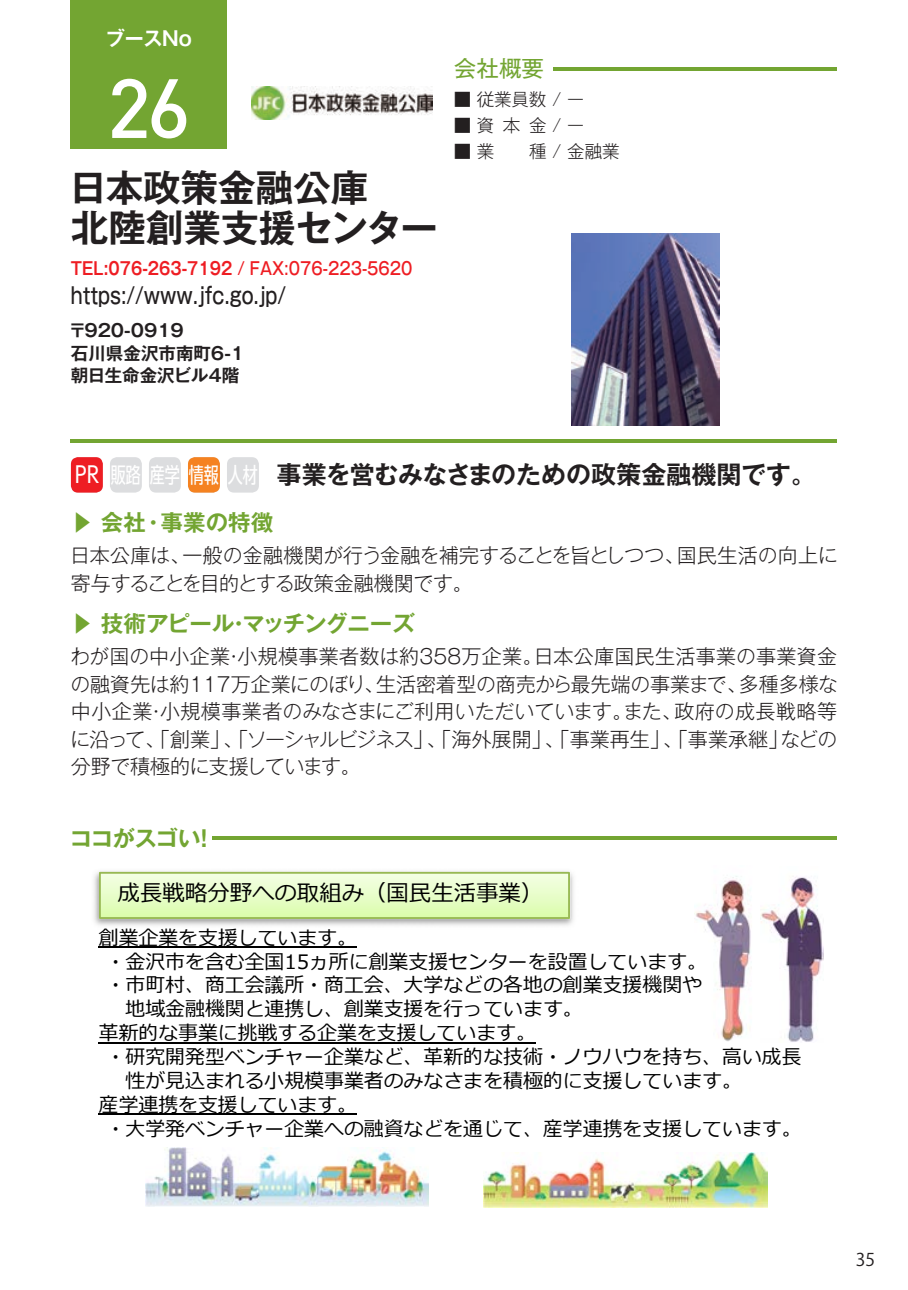
<style>
.page{position:relative;width:908px;height:1290px;background:#fff}
.page>*{position:absolute;margin:0;border:0;box-sizing:border-box;transform-origin:0 0}
.t1{font:500 82.5px "DIN Pro";color:#fff}
.t2{font:700 37.5px "Gothic MB101 Pr 6 De";color:#231f20}
.t3{font:700 25px "Gothic MB101 Pr 6 De";color:#231f20}
.t4{font:700 22.5px "Gothic MB101 Pr 6 De";letter-spacing:-.005em;color:#73a532}
.t5{font:500 22.5px "Gothic MB101 Pr 6";color:#231f20;scale:.77 1}
.t6{font:22.5px "Gothic MB101 Pr 6";color:#73a532}
.t7{font:22.5px "UD Shin Go C Osez Pr 6";color:#fff}
.t8{font:22.25px "Meiryo";color:#000}
.t9{font:21.5px "UD Shin Go C Osez Pr 6";color:#fff}
.t10{font:300 20px/27.5px "Gothic MB101 Pr 6";letter-spacing:-.015em;color:#231f20;text-align:justify}
.t11{font:700 20px "Gothic MB101 Pr 6 De";letter-spacing:-.01em;color:#fff;scale:.95 1}
.t12{font:19.75px "Meiryo";color:#000}
.t13{font:500 17.5px "Gothic MB101 Pr 6";color:#ee1d23;scale:.85 1}
.t14{font:300 17.5px "Gothic MB101 Pr 6";color:#231f20}
.t15{font:700 17.5px "Gothic MB101 Pr 6 De";color:#231f20}
.t16{font:700 17.5px "Gothic MB101 Pr 6 De";letter-spacing:-.035em;color:#231f20}
.t17{font:17.5px "Koz Go Pro";color:#231f20}
.s1{font-family:"Gothic MB101 Pr 6 De";font-weight:700}
</style>
<div class="page">
<img style="left:760px;top:877px;width:63px;height:165px">
<img style="left:694px;top:876px;width:57px;height:165px">
<img style="left:145px;top:1147px;width:283px;height:59px">
<img style="left:94px;top:871px;width:480px;height:55px">
<img style="left:102px;top:875px;width:464px;height:41px">
<div style="left:99px;top:872px;width:470px;height:47px;border:2px solid #98b954"></div>
<hr style="left:99px;top:946px;width:258px;height:2px;background:#000">
<hr style="left:99px;top:1042px;width:437px;height:1px;background:#000">
<hr style="left:99px;top:1114px;width:258px;height:1px;background:#000">
<img style="left:483px;top:1152px;width:284px;height:55px">
<div style="left:71px;top:0;width:156px;height:149px;background:#73a532"></div>
<svg style="left:71px;top:457px;width:32px;height:36px"></svg>
<div style="left:110px;top:457px;width:32px;height:36px;background:#dcdddf;border-radius:7px"></div>
<div style="left:149px;top:457px;width:32px;height:36px;background:#dcdddf;border-radius:7px"></div>
<svg style="left:188px;top:457px;width:32px;height:36px"></svg>
<div style="left:227px;top:457px;width:32px;height:36px;background:#dcdddf;border-radius:7px"></div>
<hr style="left:71px;top:439px;width:765px;height:4px;background:#73a532">
<hr style="left:553px;top:67px;width:283px;height:4px;background:#73a532">
<img style="left:571px;top:234px;width:148px;height:191px">
<img style="left:251px;top:86px;width:181px;height:33px">
<hr style="left:213px;top:836px;width:623px;height:4px;background:#73a532">
<p class="t11" style="left:106px;top:22px;width:92px">ブースNo</p>
<p class="t1" style="left:107px;top:52px;width:85px">26</p>
<p class="t2" style="left:69px;top:157px;width:300px">日本政策金融公庫</p>
<p class="t2" style="left:71px;top:197px;width:368px">北陸創業支援センター</p>
<p class="t13" style="left:71px;top:254px;width:403px"><span class="s1">TEL:076-263-7192</span> / FAX:076-223-5620</p>
<p class="t5" style="left:71px;top:277px;width:281px">https://www.jfc.go.jp/</p>
<p class="t15" style="left:69px;top:316px;width:116px">〒920-0919</p>
<p class="t15" style="left:71px;top:339px;width:177px">石川県金沢市南町６-１</p>
<p class="t16" style="left:71px;top:361px;width:170px">朝日生命金沢ビル４階</p>
<p class="t6" style="left:454px;top:49px;width:91px">会社概要</p>
<p class="t14" style="left:454px;top:85px;width:132px">■ 従業員数 / ー</p>
<p class="t14" style="left:454px;top:111px;width:132px">■資本金/ ー</p>
<p class="t14" style="left:454px;top:137px;width:167px">■ 業　　種 / 金融業</p>
<p class="t7" style="left:75px;top:457px;width:26px">PR</p>
<p class="t9" style="left:111px;top:458px;width:149px">販路産学情報人材</p>
<p class="t3" style="left:276px;top:454px;width:540px">事業を営むみなさまのための政策金融機関です。</p>
<p class="t4" style="left:71px;top:504px;width:204px">▶ 会社・事業の特徴</p>
<p class="t10" style="left:70px;top:540px;width:768px">日本公庫は、一般の金融機関が行う金融を補完することを旨としつつ、国民生活の向上に寄与することを目的とする政策金融機関です。</p>
<p class="t4" style="left:71px;top:605px;width:345px">▶ 技術アピール・マッチングニーズ</p>
<p class="t10" style="left:70px;top:641px;width:769px">わが国の中小企業・小規模事業者数は約358万企業。日本公庫国民生活事業の事業資金の融資先は約117万企業にのぼり、生活密着型の商売から最先端の事業まで、多種多様な中小企業・小規模事業者のみなさまにご利用いただいています。また、政府の成長戦略等に沿って、「創業」、「ソーシャルビジネス」、「海外展開」、「事業再生」、「事業承継」などの分野で積極的に支援しています。</p>
<p class="t4" style="left:70px;top:820px;width:147px">ココがスゴい！</p>
<p class="t8" style="left:118px;top:877px;width:427px">成⻑戦略分野への取組み（国⺠⽣活事業）</p>
<p class="t12" style="left:99px;top:924px;width:259px">創業企業を⽀援しています。</p>
<p class="t12" style="left:106px;top:947px;width:602px">・⾦沢市を含む全国15ヵ所に創業⽀援センターを設置しています。</p>
<p class="t12" style="left:106px;top:971px;width:597px">・市町村、商⼯会議所・商⼯会、⼤学などの各地の創業⽀援機関や</p>
<p class="t12" style="left:125px;top:995px;width:458px">地域⾦融機関と連携し、創業⽀援を⾏っています。</p>
<p class="t12" style="left:99px;top:1019px;width:438px">⾰新的な事業に挑戦する企業を⽀援しています。</p>
<p class="t12" style="left:106px;top:1043px;width:697px">・研究開発型ベンチャー企業など、⾰新的な技術・ノウハウを持ち、⾼い成⻑</p>
<p class="t12" style="left:125px;top:1067px;width:617px">性が⾒込まれる⼩規模事業者のみなさまを積極的に⽀援しています。</p>
<p class="t12" style="left:99px;top:1091px;width:259px">産学連携を⽀援しています。</p>
<p class="t12" style="left:106px;top:1115px;width:697px">・⼤学発ベンチャー企業への融資などを通じて、産学連携を⽀援しています。</p>
<p class="t17" style="left:855px;top:1248px;width:21px">35</p>
</div>
